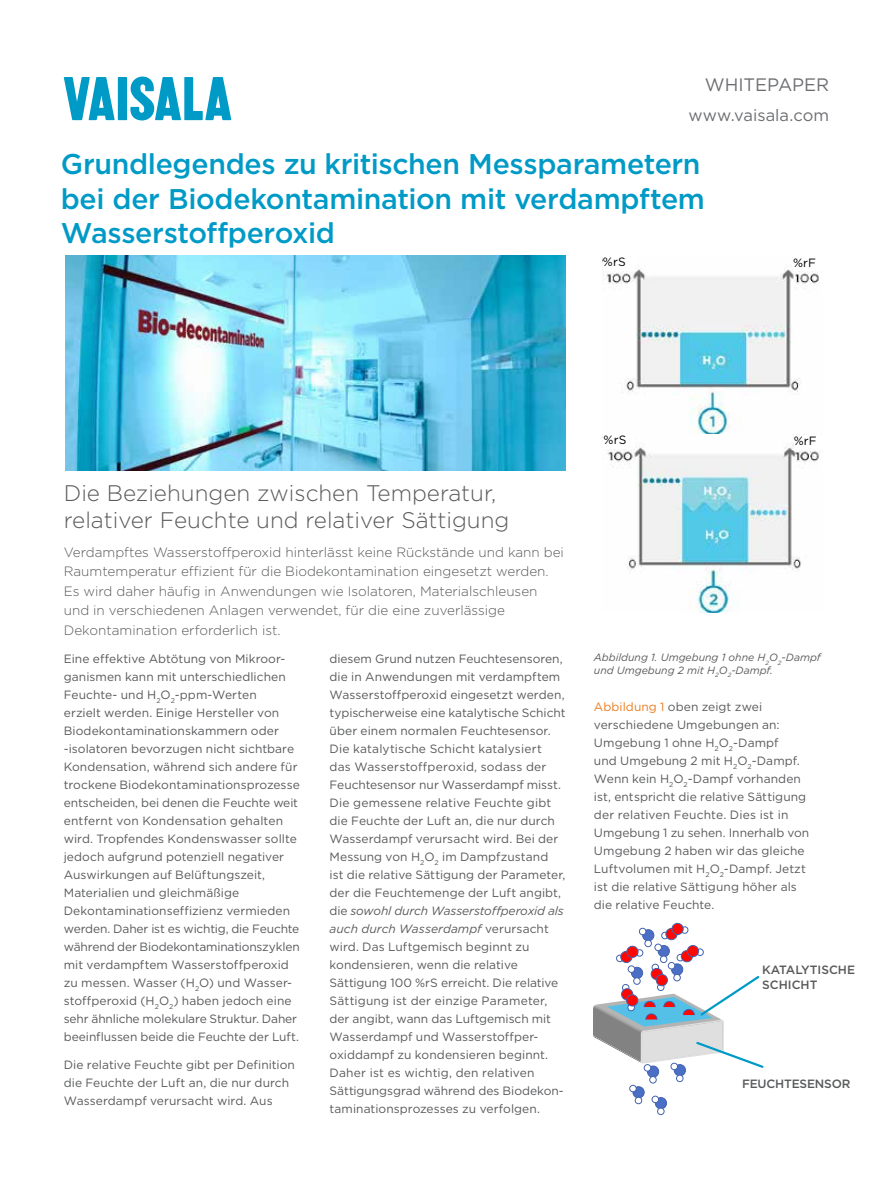
<style>
.page{position:relative;width:893px;height:1191px;background:#fff}
.page>*{position:absolute;margin:0;border:0;box-sizing:border-box;transform-origin:0 0}
.t1{font:500 28.5px/34.5px "Gotham";letter-spacing:-.015em;color:#009ac7}
.t2{font:300 22.5px/27px "Gotham";color:#58595b}
.t3{font:18px "Gotham";letter-spacing:-.005em;color:#6d6e71}
.t4{font:16.5px "Gotham";color:#6d6e71}
.t5{font:300 13.5px/19.5px "Gotham";color:#58595b}
.t6{font:12px/18px "Gotham";letter-spacing:.005em;color:#58595b}
.t7{font:500 12px/14.4px "Gotham";letter-spacing:-.015em;color:#58595b}
.t8{font:12px "Gotham";letter-spacing:.01em;color:#000}
.t9{font:italic 10.5px/12.6px "Gotham";color:#58595b}
.s1{font-style:italic}
.s2{color:#e87d1e}
</style>
<div class="page">
<svg style="left:64px;top:77px;width:51px;height:43px"></svg>
<div style="left:118px;top:77px;width:9px;height:43px;background:#009ac7"></div>
<svg style="left:130px;top:77px;width:101px;height:43px"></svg>
<img style="left:65px;top:255px;width:501px;height:216px">
<img style="left:603px;top:257px;width:219px;height:355px">
<div style="left:643px;top:929px;width:11px;height:12px;background:#4b6fc7;border-radius:50%"></div>
<div style="left:642px;top:929px;width:12px;height:12px;border:1px solid #4362ad;border-radius:50%"></div>
<div style="left:639px;top:928px;width:7px;height:6px;background:#fff;border-radius:50%"></div>
<div style="left:639px;top:928px;width:7px;height:7px;border:1px solid #4362ad;border-radius:50%"></div>
<div style="left:658px;top:945px;width:11px;height:11px;background:#4b6fc7;border-radius:50%"></div>
<div style="left:658px;top:945px;width:12px;height:12px;border:1px solid #4362ad;border-radius:50%"></div>
<div style="left:660px;top:955px;width:7px;height:7px;border:1px solid #4362ad;border-radius:50%"></div>
<div style="left:671px;top:964px;width:12px;height:11px;background:#4b6fc7;border-radius:50%"></div>
<div style="left:671px;top:963px;width:12px;height:12px;border:1px solid #4362ad;border-radius:50%"></div>
<div style="left:668px;top:962px;width:7px;height:7px;background:#fff;border-radius:50%"></div>
<div style="left:668px;top:962px;width:7px;height:7px;border:1px solid #4362ad;border-radius:50%"></div>
<div style="left:631px;top:967px;width:12px;height:11px;background:#4b6fc7;border-radius:50%"></div>
<div style="left:631px;top:967px;width:12px;height:11px;border:1px solid #4362ad;border-radius:50%"></div>
<div style="left:628px;top:966px;width:7px;height:6px;background:#fff;border-radius:50%"></div>
<div style="left:628px;top:965px;width:7px;height:7px;border:1px solid #4362ad;border-radius:50%"></div>
<div style="left:674px;top:1064px;width:11px;height:11px;background:#4b6fc7;border-radius:50%"></div>
<div style="left:674px;top:1064px;width:12px;height:12px;border:1px solid #4362ad;border-radius:50%"></div>
<div style="left:676px;top:1075px;width:7px;height:6px;border:1px solid #4362ad;border-radius:50%"></div>
<div style="left:647px;top:1066px;width:12px;height:11px;background:#4b6fc7;border-radius:50%"></div>
<div style="left:647px;top:1065px;width:12px;height:12px;border:1px solid #4362ad;border-radius:50%"></div>
<div style="left:650px;top:1076px;width:6px;height:7px;background:#fff;border-radius:50%"></div>
<div style="left:649px;top:1076px;width:7px;height:7px;border:1px solid #4362ad;border-radius:50%"></div>
<div style="left:644px;top:1064px;width:7px;height:7px;border:1px solid #4362ad;border-radius:50%"></div>
<div style="left:633px;top:1086px;width:11px;height:12px;background:#4b6fc7;border-radius:50%"></div>
<div style="left:633px;top:1086px;width:11px;height:12px;border:1px solid #4362ad;border-radius:50%"></div>
<div style="left:635px;top:1097px;width:7px;height:7px;border:1px solid #4362ad;border-radius:50%"></div>
<div style="left:629px;top:1085px;width:7px;height:7px;border:1px solid #4362ad;border-radius:50%"></div>
<div style="left:655px;top:1097px;width:11px;height:11px;background:#4b6fc7;border-radius:50%"></div>
<div style="left:655px;top:1097px;width:12px;height:12px;border:1px solid #4362ad;border-radius:50%"></div>
<div style="left:657px;top:1107px;width:7px;height:7px;border:1px solid #4362ad;border-radius:50%"></div>
<div style="left:652px;top:1096px;width:7px;height:6px;background:#fff;border-radius:50%"></div>
<div style="left:652px;top:1096px;width:7px;height:6px;border:1px solid #4362ad;border-radius:50%"></div>
<svg style="left:645px;top:932px;width:23px;height:18px"></svg>
<div style="left:661px;top:932px;width:7px;height:7px;border:1px solid #4362ad;border-radius:50%"></div>
<div style="left:681px;top:926px;width:7px;height:7px;border:1px solid #4362ad;border-radius:50%"></div>
<div style="left:666px;top:928px;width:11px;height:11px;background:#ff0703;border-radius:50%"></div>
<div style="left:666px;top:928px;width:11px;height:12px;border:1px solid #4362ad;border-radius:50%"></div>
<div style="left:672px;top:923px;width:11px;height:11px;background:#ff0703;border-radius:50%"></div>
<div style="left:672px;top:923px;width:11px;height:12px;border:1px solid #4362ad;border-radius:50%"></div>
<div style="left:677px;top:954px;width:7px;height:7px;border:1px solid #4362ad;border-radius:50%"></div>
<div style="left:697px;top:948px;width:6px;height:7px;border:1px solid #4362ad;border-radius:50%"></div>
<div style="left:681px;top:950px;width:11px;height:11px;background:#ff0703;border-radius:50%"></div>
<div style="left:681px;top:950px;width:12px;height:12px;border:1px solid #4362ad;border-radius:50%"></div>
<div style="left:687px;top:945px;width:12px;height:11px;background:#ff0703;border-radius:50%"></div>
<div style="left:687px;top:945px;width:12px;height:12px;border:1px solid #4362ad;border-radius:50%"></div>
<div style="left:616px;top:955px;width:7px;height:6px;border:1px solid #4362ad;border-radius:50%"></div>
<div style="left:636px;top:949px;width:7px;height:7px;border:1px solid #4362ad;border-radius:50%"></div>
<div style="left:621px;top:951px;width:11px;height:11px;background:#ff0703;border-radius:50%"></div>
<div style="left:620px;top:951px;width:12px;height:11px;border:1px solid #4362ad;border-radius:50%"></div>
<div style="left:627px;top:946px;width:11px;height:11px;background:#ff0703;border-radius:50%"></div>
<div style="left:626px;top:946px;width:12px;height:11px;border:1px solid #4362ad;border-radius:50%"></div>
<div style="left:652px;top:964px;width:7px;height:7px;border:1px solid #4362ad;border-radius:50%"></div>
<div style="left:651px;top:968px;width:11px;height:11px;background:#ff0703;border-radius:50%"></div>
<div style="left:651px;top:968px;width:12px;height:12px;border:1px solid #4362ad;border-radius:50%"></div>
<svg style="left:593px;top:974px;width:171px;height:95px"></svg>
<div style="left:603px;top:256px;width:32px;height:14px;background:#fff"></div>
<div style="left:793px;top:257px;width:32px;height:14px;background:#fff"></div>
<div style="left:604px;top:435px;width:31px;height:14px;background:#fff"></div>
<div style="left:794px;top:435px;width:31px;height:14px;background:#fff"></div>
<h3 class="t3" style="left:705px;top:73px;width:126px">WHITEPAPER</h3>
<h3 class="t4" style="left:688px;top:105px;width:142px">www.vaisala.com</h3>
<h1 class="t1" style="left:61px;top:146px;width:646px">Grundlegendes zu kritischen Messparametern bei der Biodekontamination mit verdampftem<br>Wasserstoffperoxid</h1>
<p class="t8" style="left:603px;top:254px;width:24px">%rS</p>
<p class="t8" style="left:793px;top:254px;width:24px">%rF</p>
<h2 class="t2" style="left:64px;top:479px;width:447px">Die Beziehungen zwischen Temperatur, relativer Feuchte und relativer Sättigung</h2>
<p class="t5" style="left:64px;top:541px;width:502px">Verdampftes Wasserstoffperoxid hinterlässt keine Rückstände und kann bei Raumtemperatur effizient für die Biodekontamination eingesetzt werden.<br>Es wird daher häufig in Anwendungen wie Isolatoren, Materialschleusen und in verschiedenen Anlagen verwendet, für die eine zuverlässige Dekontamination erforderlich ist.</p>
<p class="t6" style="left:64px;top:649px;width:238px">Eine effektive Abtötung von Mikroor&shy;ganismen kann mit unterschiedlichen Feuchte- und H<sub>2</sub>O<sub>2</sub>-ppm-Werten<br>erzielt werden. Einige Hersteller von Biodekontaminationskammern oder -isolatoren bevorzugen nicht sichtbare Kondensation, während sich andere für trockene Biodekontaminationsprozesse entscheiden, bei denen die Feuchte weit entfernt von Kondensation gehalten wird. Tropfendes Kondenswasser sollte jedoch aufgrund potenziell negativer Auswirkungen auf Belüftungszeit, Materialien und gleichmäßige Dekontaminationseffizienz vermieden werden. Daher ist es wichtig, die Feuchte während der Biodekontaminationszyklen mit verdampftem Wasserstoffperoxid zu messen. Wasser (H<sub>2</sub>O) und Wasser&shy;stoffperoxid (H<sub>2</sub>O<sub>2</sub>) haben jedoch eine sehr ähnliche molekulare Struktur. Daher beeinflussen beide die Feuchte der Luft.</p>
<p class="t6" style="left:64px;top:1055px;width:233px">Die relative Feuchte gibt per Definition die Feuchte der Luft an, die nur durch<br>Wasserdampf verursacht wird. Aus</p>
<p class="t6" style="left:330px;top:649px;width:237px">diesem Grund nutzen Feuchtesensoren, die in Anwendungen mit verdampftem Wasserstoffperoxid eingesetzt werden, typischerweise eine katalytische Schicht über einem normalen Feuchtesensor.<br>Die katalytische Schicht katalysiert das Wasserstoffperoxid, sodass der Feuchtesensor nur Wasserdampf misst.<br>Die gemessene relative Feuchte gibt die Feuchte der Luft an, die nur durch Wasserdampf verursacht wird. Bei der Messung von H<sub>2</sub>O<sub>2</sub> im Dampfzustand<br>ist die relative Sättigung der Parameter, der die Feuchtemenge der Luft angibt, die <span class="s1">sowohl durch Wasserstoffperoxid als auch durch Wasserdampf</span> verursacht wird. Das Luftgemisch beginnt zu kondensieren, wenn die relative Sättigung 100 %rS erreicht. Die relative Sättigung ist der einzige Parameter, der angibt, wann das Luftgemisch mit Wasserdampf und Wasserstoffper&shy;oxiddampf zu kondensieren beginnt.<br>Daher ist es wichtig, den relativen Sättigungsgrad während des Biodekon&shy;taminationsprozesses zu verfolgen.</p>
<p class="t8" style="left:604px;top:432px;width:24px">%rS</p>
<p class="t8" style="left:794px;top:433px;width:24px">%rF</p>
<p class="t9" style="left:594px;top:651px;width:228px">Abbildung 1. Umgebung 1 ohne H<sub>2</sub>O<sub>2</sub>-Dampf und Umgebung 2 mit H<sub>2</sub>O<sub>2</sub>-Dampf.</p>
<p class="t6" style="left:594px;top:697px;width:217px"><span class="s2">Abbildung 1</span> oben zeigt zwei verschiedene Umgebungen an:<br>Umgebung 1 ohne H<sub>2</sub>O<sub>2</sub>-Dampf<br>und Umgebung 2 mit H<sub>2</sub>O<sub>2</sub>-Dampf.<br>Wenn kein H<sub>2</sub>O<sub>2</sub>-Dampf vorhanden ist, entspricht die relative Sättigung der relativen Feuchte. Dies ist in<br>Umgebung 1 zu sehen. Innerhalb von<br>Umgebung 2 haben wir das gleiche<br>Luftvolumen mit H<sub>2</sub>O<sub>2</sub>-Dampf. Jetzt ist die relative Sättigung höher als die relative Feuchte.</p>
<p class="t7" style="left:762px;top:962px;width:94px">KATALYTISCHE<br>SCHICHT</p>
<p class="t7" style="left:742px;top:1076px;width:110px">FEUCHTESENSOR</p>
</div>
